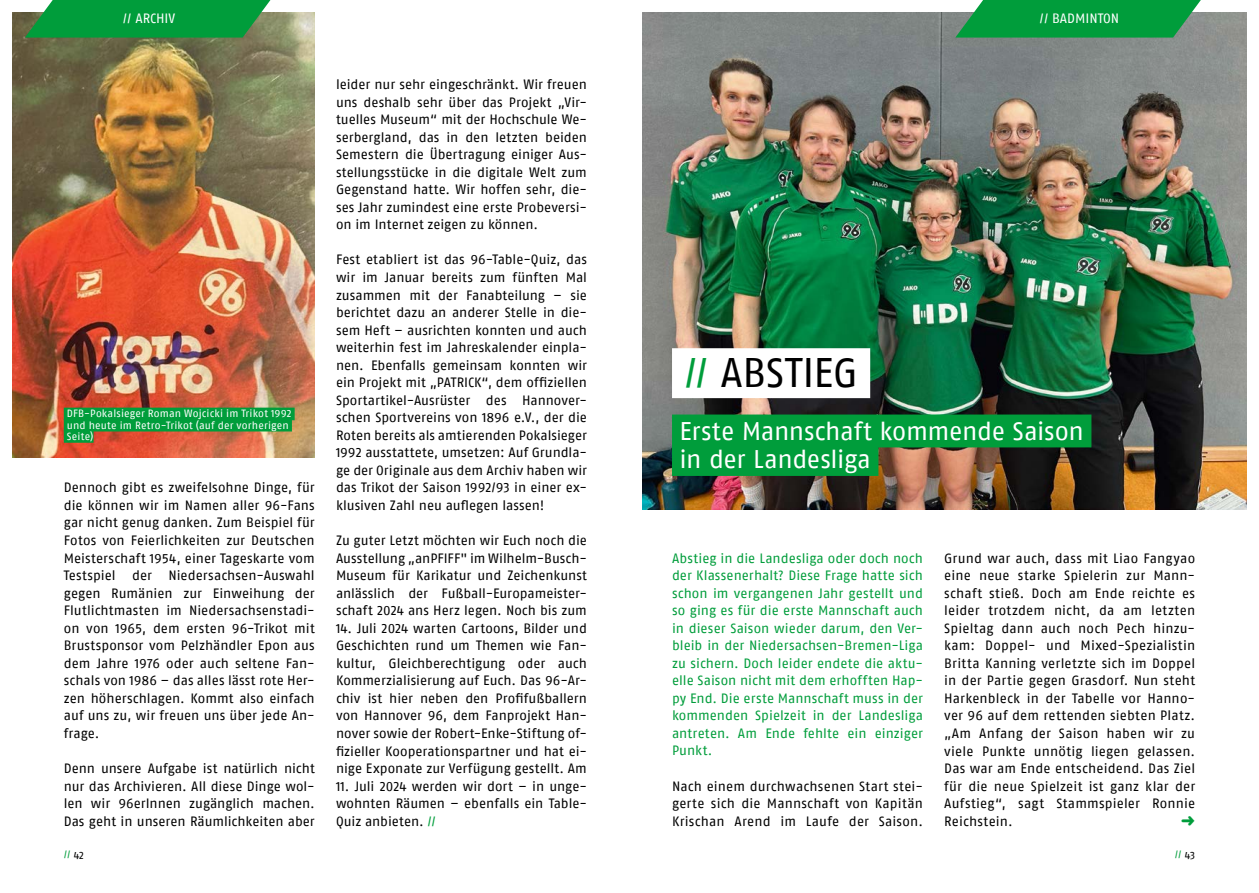
<style>
.page{position:relative;width:1259px;height:893px;background:#fff}
.page>*{position:absolute;margin:0;border:0;box-sizing:border-box;transform-origin:0 0}
.t1{font:41.25px "Fago No Regular LF";letter-spacing:-.01em;color:#000}
.t2{font:25.5px/28.5px "Fago No Regular LF";letter-spacing:-.015em;color:#fff}
.t3{font:13.5px/17.5px "Fago No Regular LF";color:#000;text-align:justify}
.t4{font:13.5px/17.5px "Fago No Regular LF";color:#009d3b;text-align:justify}
.t5{font:13.5px "Fago No Regular LF";color:#fff}
.t6{font:10.65px "Fago No Regular LF";color:#009d3b}
.t7{font:10.5px/11.2px "Fago No Regular LF";letter-spacing:.015em;color:#fff}
.s1{color:#009d3b}
.s2{color:#000}
</style>
<div class="page">
<img style="left:642px;top:13px;width:604px;height:497px">
<img style="left:13px;top:13px;width:302px;height:444px">
<svg style="left:25px;top:0;width:245px;height:38px;background:#139d44"></svg>
<svg style="left:955px;top:0;width:245px;height:38px;background:#149f48"></svg>
<div style="left:64px;top:408px;width:231px;height:12px;background:#009d3b"></div>
<div style="left:64px;top:419px;width:228px;height:12px;background:#009d3b"></div>
<div style="left:64px;top:430px;width:30px;height:13px;background:#009d3b"></div>
<div style="left:672px;top:415px;width:419px;height:32px;background:#009d3b"></div>
<div style="left:672px;top:443px;width:206px;height:33px;background:#009d3b"></div>
<div style="left:672px;top:348px;width:198px;height:50px;background:#fff"></div>
<p class="t5" style="left:123px;top:11px;width:54px">// ARCHIV</p>
<p class="t5" style="left:1039px;top:11px;width:81px">// BADMINTON</p>
<p class="t3" style="left:336px;top:76px;width:252px">leider nur sehr eingeschränkt. Wir freuen uns deshalb sehr über das Projekt „Vir&shy;tuelles Museum“ mit der Hochschule We&shy;serbergland, das in den letzten beiden Semestern die Übertragung einiger Aus&shy;stellungsstücke in die digitale Welt zum Gegenstand hatte. Wir hoffen sehr, die&shy;ses Jahr zumindest eine erste Probeversi&shy;on im Internet zeigen zu können.</p>
<p class="t3" style="left:336px;top:251px;width:252px">Fest etabliert ist das 96-Table-Quiz, das wir im Januar bereits zum fünften Mal zusammen mit der Fanabteilung – sie berichtet dazu an anderer Stelle in die&shy;sem Heft – ausrichten konnten und auch weiterhin fest im Jahreskalender einpla&shy;nen. Ebenfalls gemeinsam konnten wir ein Projekt mit „PATRICK“, dem offiziellen Sportartikel-Ausrüster des Hannover&shy;schen Sportvereins von 1896 e.V., der die Roten bereits als amtierenden Pokalsieger 1992 ausstattete, umsetzen: Auf Grundla&shy;ge der Originale aus dem Archiv haben wir das Trikot der Saison 1992/93 in einer ex&shy;klusiven Zahl neu auflegen lassen!</p>
<p class="t3" style="left:336px;top:531px;width:252px">Zu guter Letzt möchten wir Euch noch die Ausstellung „anPFIFF" im Wilhelm-Busch-Museum für Karikatur und Zeichenkunst anlässlich der Fußball-Europameister&shy;schaft 2024 ans Herz legen. Noch bis zum</p>
<p class="t3" style="left:336px;top:619px;width:252px">14. Juli 2024 warten Cartoons, Bilder und Geschichten rund um Themen wie Fan&shy;kultur, Gleichberechtigung oder auch Kommerzialisierung auf Euch. Das 96-Ar&shy;chiv ist hier neben den Profifußballern von Hannover 96, dem Fanprojekt Han&shy;nover sowie der Robert-Enke-Stiftung of&shy;fizieller Kooperationspartner und hat ei&shy;nige Exponate zur Verfügung gestellt. Am</p>
<p class="t3" style="left:336px;top:777px;width:252px">11. Juli 2024 werden wir dort – in unge&shy;wohnten Räumen – ebenfalls ein Table-Quiz anbieten. <span class="s1">//</span></p>
<h1 class="t1" style="left:684px;top:350px;width:176px"><span class="s1">//</span> ABSTIEG</h1>
<p class="t7" style="left:67px;top:408px;width:226px">DFB-Pokalsieger Roman Wojcicki im Trikot 1992 und heute im Retro-Trikot (auf der vorherigen<br>Seite)</p>
<h2 class="t2" style="left:679px;top:416px;width:406px">Erste Mannschaft kommende Saison in der Landesliga</h2>
<p class="t3" style="left:64px;top:479px;width:252px">Dennoch gibt es zweifelsohne Dinge, für die können wir im Namen aller 96-Fans gar nicht genug danken. Zum Beispiel für Fotos von Feierlichkeiten zur Deutschen Meisterschaft 1954, einer Tageskarte vom Testspiel der Niedersachsen-Auswahl gegen Rumänien zur Einweihung der Flutlichtmasten im Niedersachsenstadi&shy;on von 1965, dem ersten 96-Trikot mit Brustsponsor vom Pelzhändler Epon aus dem Jahre 1976 oder auch seltene Fan&shy;schals von 1986 – das alles lässt rote Her&shy;zen höherschlagen. Kommt also einfach auf uns zu, wir freuen uns über jede An&shy;frage.</p>
<p class="t3" style="left:64px;top:759px;width:252px">Denn unsere Aufgabe ist natürlich nicht nur das Archivieren. All diese Dinge wol&shy;len wir 96erInnen zugänglich machen.<br>Das geht in unseren Räumlichkeiten aber</p>
<p class="t4" style="left:672px;top:549px;width:252px">Abstieg in die Landesliga oder doch noch der Klassenerhalt? Diese Frage hatte sich schon im vergangenen Jahr gestellt und so ging es für die erste Mannschaft auch in dieser Saison wieder darum, den Ver&shy;bleib in der Niedersachsen-Bremen-Liga zu sichern. Doch leider endete die aktu&shy;elle Saison nicht mit dem erhofften Hap&shy;py End. Die erste Mannschaft muss in der kommenden Spielzeit in der Landesliga antreten. Am Ende fehlte ein einziger Punkt.</p>
<p class="t3" style="left:672px;top:777px;width:252px">Nach einem durchwachsenen Start stei&shy;gerte sich die Mannschaft von Kapitän Krischan Arend im Laufe der Saison.</p>
<p class="t3" style="left:944px;top:549px;width:252px">Grund war auch, dass mit Liao Fangyao eine neue starke Spielerin zur Mann&shy;schaft stieß. Doch am Ende reichte es leider trotzdem nicht, da am letzten Spieltag dann auch noch Pech hinzu&shy;kam: Doppel- und Mixed-Spezialistin Britta Kanning verletzte sich im Doppel in der Partie gegen Grasdorf. Nun steht Harkenbleck in der Tabelle vor Hanno&shy;ver 96 auf dem rettenden siebten Platz. „Am Anfang der Saison haben wir zu viele Punkte unnötig liegen gelassen.<br>Das war am Ende entscheidend. Das Ziel für die neue Spielzeit ist ganz klar der Aufstieg“, sagt Stammspieler Ronnie Reichstein.</p>
<p class="t6" style="left:64px;top:848px;width:22px">// <span class="s2">42</span></p>
<p class="t6" style="left:1174px;top:848px;width:22px">// <span class="s2">43</span></p>
</div>
